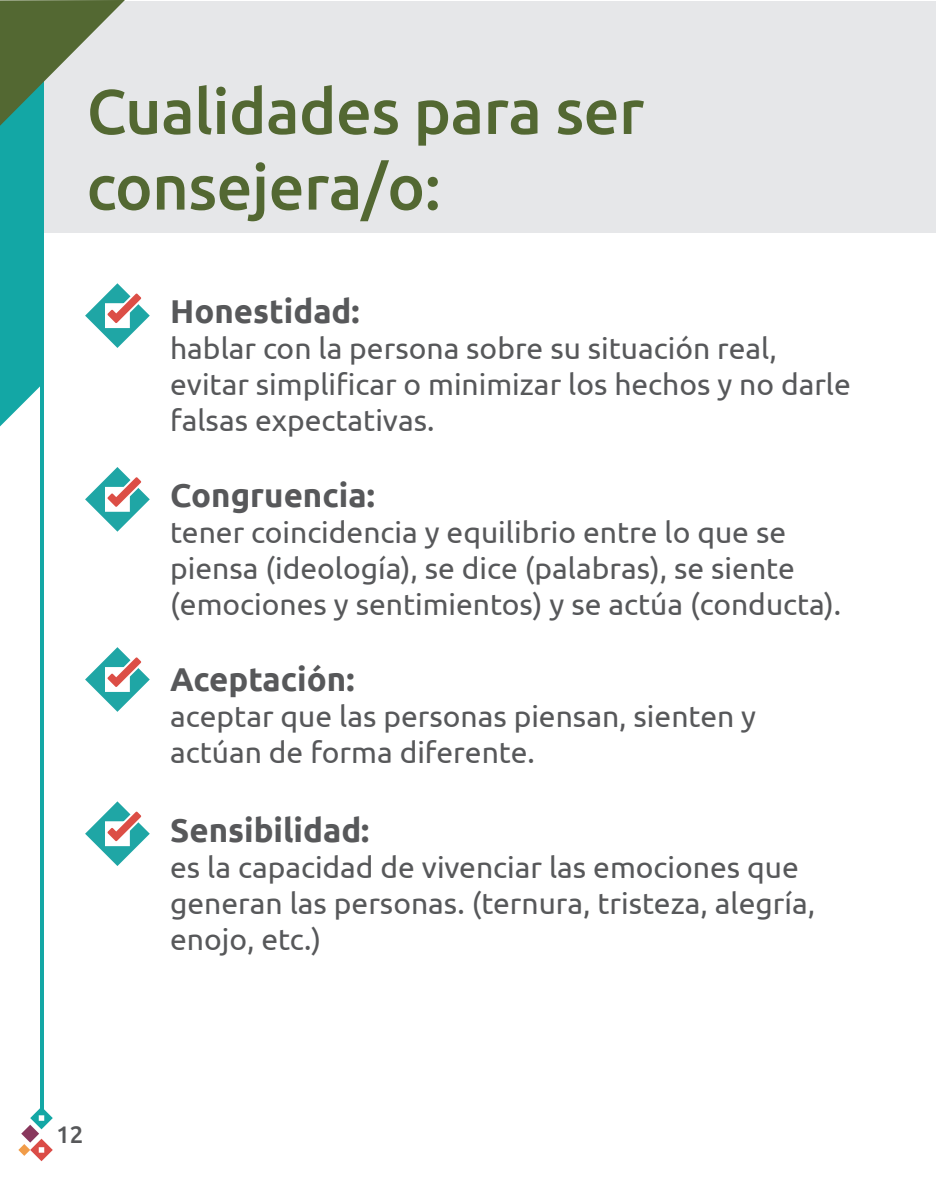
<style>
.page{position:relative;width:936px;height:1191px;background:#fff}
.page>*{position:absolute;margin:0;border:0;box-sizing:border-box;transform-origin:0 0}
.t1{font:500 63px/75.6px "Ubuntu";letter-spacing:-.01em;color:#536832}
.t2{font:700 33px "Ubuntu";color:#57585a}
.t3{font:30px/36px "Ubuntu";color:#57585a}
.t4{font:500 24px "Ubuntu";color:#57585a}
</style>
<div class="page">
<div style="left:0;top:2px;width:935px;height:231px;background:#e6e7e9"></div>
<svg style="left:18px;top:1106px;width:35px;height:55px"></svg>
<hr style="left:40px;top:64px;width:3px;height:1045px;background:#13a7a5">
<svg style="left:0;top:0;width:150px;height:426px"></svg>
<svg style="left:85px;top:467px;width:65px;height:64px"></svg>
<svg style="left:85px;top:647px;width:65px;height:65px"></svg>
<svg style="left:85px;top:801px;width:65px;height:65px"></svg>
<p class="t1" style="left:87px;top:71px;width:559px">Cualidades para ser consejera/o:</p>
<p class="t2" style="left:170px;top:291px;width:191px">Honestidad:</p>
<p class="t3" style="left:170px;top:330px;width:682px">hablar con la persona sobre su situación real, evitar simplificar o minimizar los hechos y no darle falsas expectativas.</p>
<p class="t2" style="left:170px;top:475px;width:206px">Congruencia:</p>
<p class="t3" style="left:170px;top:513px;width:672px">tener coincidencia y equilibrio entre lo que se piensa (ideología), se dice (palabras), se siente (emociones y sentimientos) y se actúa (conducta).</p>
<p class="t2" style="left:170px;top:659px;width:186px">Aceptación:</p>
<p class="t3" style="left:170px;top:697px;width:587px">aceptar que las personas piensan, sienten y actúan de forma diferente.</p>
<p class="t4" style="left:56px;top:1119px;width:29px">12</p>
<p class="t2" style="left:170px;top:810px;width:201px">Sensibilidad:</p>
<p class="t3" style="left:170px;top:848px;width:646px">es la capacidad de vivenciar las emociones que generan las personas. (ternura, tristeza, alegría,</p>
<p class="t3" style="left:170px;top:920px;width:153px">enojo, etc.)</p>
</div>
